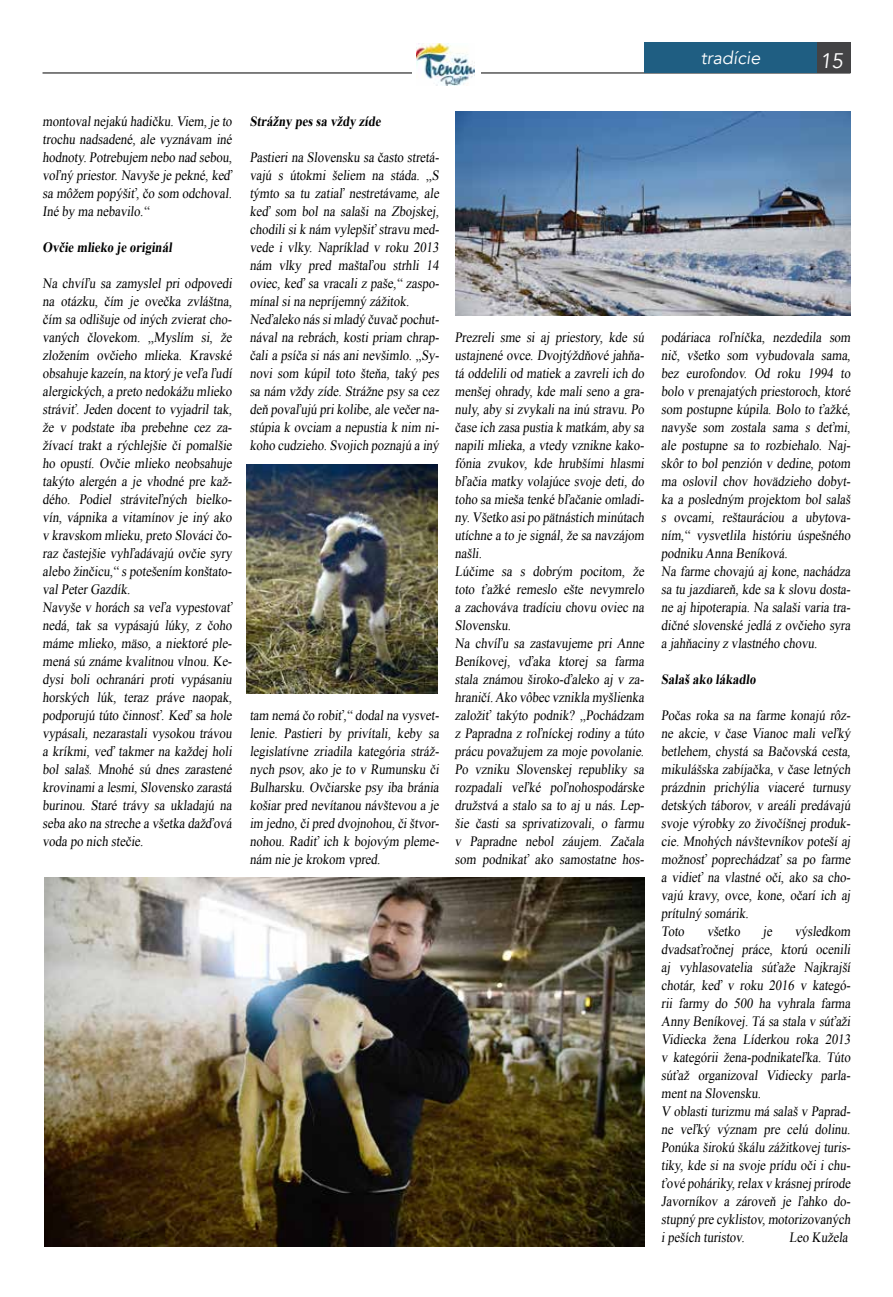
<style>
.page{position:relative;width:893px;height:1297px;background:#fff}
.page>*{position:absolute;margin:0;border:0;box-sizing:border-box;transform-origin:0 0}
.t1{font:21px "Avenir";color:#fff}
.t2{font:18px "Avenir";color:#fff}
.t3{font:14.25px/18px "Times New Roman";color:#000;scale:.89 1}
.t4{font:700 14.25px "Times New Roman";color:#000;scale:.89 1}
</style>
<div class="page">
<hr style="left:43px;top:73px;width:807px;height:1px;background:#000">
<div style="left:798px;top:43px;width:52px;height:30px;background:#434345"></div>
<div style="left:644px;top:43px;width:173px;height:30px;background:#1f5e82"></div>
<div style="left:413px;top:40px;width:68px;height:47px;background:#fff"></div>
<img style="left:417px;top:44px;width:58px;height:41px">
<img style="left:44px;top:878px;width:600px;height:368px">
<img style="left:247px;top:464px;width:191px;height:230px">
<img style="left:455px;top:112px;width:395px;height:204px">
<p class="t2" style="left:701px;top:47px;width:64px">tradície</p>
<h1 class="t1" style="left:820px;top:48px;width:28px">15</h1>
<p class="t3" style="left:43px;top:112px;width:217px;text-align:justify">montovalnej akú hadičku.Viem,j e to trochu nadsadené, ale vyznávam iné hodnoty.Potrebuj em nebo nad sebou, voľný priestor. Navyše j e p ekné, keď sa môžem p opýšiť, čo som odchoval.<br>Iné by ma nebavilo.“</p>
<p class="t4" style="left:43px;top:237px;width:149px">Ovčie mlieko j e originál</p>
<p class="t3" style="left:43px;top:274px;width:217px">Na chvíľu sa zamyslel pri odpovedi na otázku, čím j e ovečka zvláštna, čím sa odlišuj e od iných zvierat cho&shy;vaných človekom. „Myslím si, že zložením ovčieho mlieka. Kravské obsahuj e kazeín,na ktorý j e veľa ľudí alergických,a preto nedokážu mlieko stráviť. Jeden docent to vyj adril tak, že v podstate iba prebehne cez za&shy;žívací trakt a rýchlej šie či p omalšie ho opustí. Ovčie mlieko neobsahuj e takýto alergén a j e vhodné pre kaž&shy;dého. Podiel stráviteľných bielko&shy;vín, vápnika a vitamínov j e iný ako v kravskom mlieku,preto Slovácičo&shy;raz častej šie vyhľadávajú ovčie syry alebo žinčicu,“ s p otešením konštato&shy;val Peter Gazdík.<br>Navyše v horách sa veľa vypestovať nedá, tak sa vyp ásaj ú lúky, z čoho máme mlieko, mäso, a niektoré ple&shy;mená sú známe kvalitnou vlnou. Ke&shy;dysi boli ochranári proti vyp ásaniu horských lúk, teraz práve naop ak, p odp orujú túto činnosť. Keď sa hole vyp ásali, nezarastali vysokou trávou a kríkmi, veď takmer na každej holi bol salaš. Mnohé sú dnes zarastené krovinami a lesmi, Slovensko zarastá burinou. Staré trávy sa ukladaj ú na seba ako na streche a všetka dažďová voda po nich stečie.</p>
<p class="t4" style="left:250px;top:111px;width:151px">Strážny pes sa vždy zíde</p>
<p class="t3" style="left:250px;top:148px;width:217px">Pastieri na Slovensku sa často stretá&shy;vajú s útokmi šeliem na stáda. „S týmto sa tu zatiaľ nestretávame, ale keď som bol na salaši na Zboj skej , chodilisik nám vylep šiť stravu med&shy;vede i vlky. Napríklad v roku 2013 nám vlky pred maštaľou strhli 14 oviec, keď sa vracali z paše,“ zaspo&shy;mínal si na nepríj emný zážitok.<br>Neďaleko nás simladý čuvač p ochut&shy;nával na rebrách, kosti priam chrap - čali a p síča si nás ani nevšimlo. „Sy&shy;novi som kúp il toto šteňa, taký p es sa nám vždy zíde. Strážne p sy sa cez deň povaľujú prikolibe,ale večerna&shy;stúpia k ovciam a nepustia k nim ni&shy;koho cudzieho.Svoj ich p oznajú a iný</p>
<p class="t3" style="left:250px;top:706px;width:217px;text-align:justify">tam nemá čo robiť,“ dodal na vysvet&shy;lenie. Pastieri by privítali, keby sa legislatívne zriadila kategória stráž&shy;nych p sov, ako j e to v Rumunsku či Bulharsku. Ovčiarske p sy iba bránia košiar pred nevítanou návštevou a j e im j edno,čipred dvojnohou,čištvor&shy;nohou. Radiť ich k boj ovým pleme&shy;nám nie j e krokom vpred.</p>
<p class="t3" style="left:455px;top:328px;width:217px">Prezreli sme si aj priestory, kde sú ustajnené ovce. Dvojtýždňové j ahňa&shy;tá oddelili od matiek a zavreli ich do menšej ohrady, kde mali seno a gra&shy;nuly, aby si zvykali na inú stravu. Po čase ich zasa pustia k matkám,aby sa nap ili mlieka, a vtedy vznikne kako&shy;fónia zvukov, kde hrubšími hlasmi bľačia matky volajúce svoj e deti, do toho sa mieša tenké bľačanie omladi&shy;ny.Všetko asip o p ätnástich minútach utíchne a to j e signál, že sa navzáj om našli.<br>Lúčime sa s dobrým p ocitom, že toto ťažké remeslo ešte nevymrelo a zachováva tradíciu chovu oviec na Slovensku.<br>Na chvíľu sa zastavuj eme pri Anne Beníkovej , vďaka ktorej sa farma stala známou široko-ďaleko aj v za&shy;hraničí.Ako vôbec vznikla myšlienka založiť takýto p odnik? „Pochádzam z Papradna z roľníckej rodiny a túto prácu považuj em za moj e povolanie.<br>Po vzniku Slovenskej republiky sa rozp adali veľké p oľnohosp odárske družstvá a stalo sa to aj u nás. Lep - šie časti sa sprivatizovali, o farmu v Papradne nebol záuj em. Začala som p odnikať ako samostatne hos-</p>
<p class="t3" style="left:661px;top:328px;width:217px">p odáriaca roľníčka, nezdedila som nič, všetko som vybudovala sama, bez eurofondov. Od roku 1994 to bolo v prenaj atých priestoroch, ktoré som p ostupne kúp ila. Bolo to ťažké, navyše som zostala sama s deťmi, ale p ostupne sa to rozbiehalo. Naj - skôr to bol p enzión v dedine, p otom ma oslovil chov hovädzieho dobyt&shy;ka a p osledným proj ektom bol salaš s ovcami, reštauráciou a ubytova&shy;ním,“ vysvetlila históriu úsp ešného p odniku Anna Beníková.<br>Na farme chovajú aj kone, nachádza sa tu j azdiareň, kde sa k slovu dosta&shy;ne aj hip oterap ia. Na salaši varia tra&shy;dičné slovenské j edlá z ovčieho syra a j ahňaciny z vlastného chovu.</p>
<p class="t4" style="left:661px;top:669px;width:110px">Salaš ako lákadlo</p>
<p class="t3" style="left:661px;top:706px;width:217px">Počas roka sa na farme konajú rôz&shy;ne akcie, v čase Vianoc mali veľký betlehem, chystá sa Bačovská cesta, mikulášska zabíj ačka, v čase letných prázdnin prichýlia viaceré turnusy detských táborov, v areáli predávajú svoj e výrobky zo živočíšnej produk&shy;cie. Mnohých návštevníkov p oteší aj možnosť poprechádzať sa po farme a vidieť na vlastné oči, ako sa cho&shy;vajú kravy, ovce, kone, očarí ich aj prítulný somárik.<br>Toto</p>
<p class="t3" style="left:707px;top:922px;width:41px">všetko</p>
<p class="t3" style="left:763px;top:922px;width:14px">je</p>
<p class="t3" style="left:661px;top:922px;width:217px;text-indent:134px">výsledkom dvadsaťročnej práce, ktorú ocenili aj vyhlasovatelia súťaže Naj kraj ší chotár, keď v roku 2016 v kategó&shy;rii farmy do 500 ha vyhrala farma<br>Anny Beníkovej . Tá sa stala v súťaži<br>Vidiecka žena Líderkou roka 2013 v kategórii žena-p odnikateľka. Túto súťaž organizoval Vidiecky p arla&shy;ment na Slovensku.<br>V oblasti turizmu má salaš v Paprad&shy;ne veľký význam pre celú dolinu.<br>Ponúka širokú škálu zážitkovej turis&shy;tiky, kde si na svoj e prídu oči i chu&shy;ťové p oháriky,relax v krásnej prírode<br>Javorníkov a zároveň j e ľahko do&shy;stupný pre cyklistov,motorizovaných i p eších turistov.</p>
<p class="t3" style="left:789px;top:1228px;width:70px">Leo Kužela</p>
</div>
